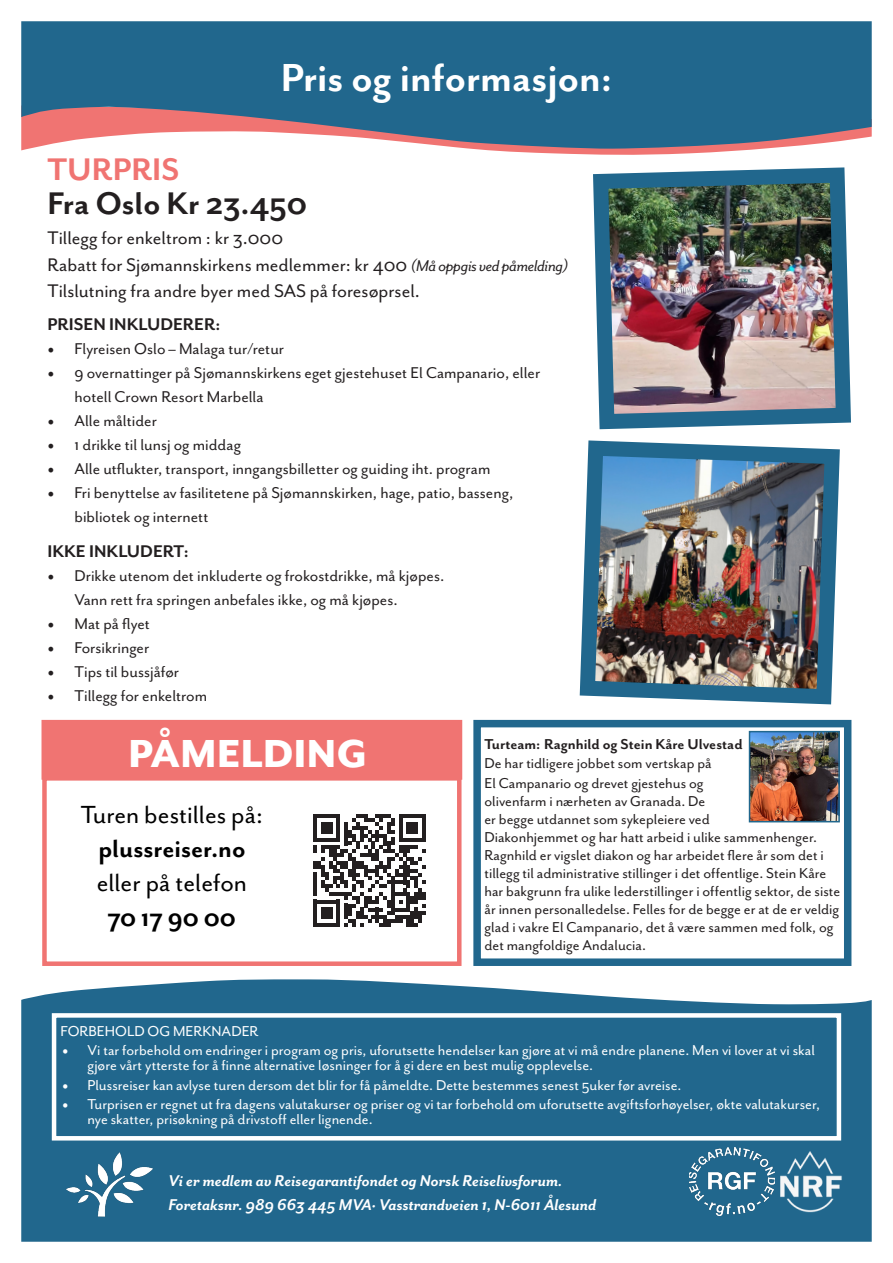
<style>
.page{position:relative;width:893px;height:1263px;background:#fff}
.page>*{position:absolute;margin:0;border:0;box-sizing:border-box;transform-origin:0 0}
.t1{font:700 45px "Mr Eaves San OT";color:#fff}
.t2{font:800 45px "Mr Eaves San OT";color:#fff}
.t3{font:700 36px "Mr Eaves San OT";color:#231f20}
.t4{font:700 36px "Mr Eaves San OT";color:#f07472}
.t5{font:28.5px "Mr Eaves San OT";color:#000}
.t6{font:700 28.5px "Mr Eaves San OT";color:#000}
.t7{font:21px "Mr Eaves San OT";color:#231f20}
.Linjeavstand_tekst{font:700 19.5px "Mr Eaves San OT";color:#231f20}
.t8{font:18px/24px "Mr Eaves San OT";color:#231f20}
.t9{font:italic 700 18px "Mr Eaves San OT";color:#fff}
.t10{font:16.5px/18px "Mr Eaves San OT";color:#231f20}
.t11{font:16.5px/15px "Mr Eaves San OT";color:#fff}
.t12{font:700 16.5px "Mr Eaves San OT";color:#231f20}
.s1{font-style:italic;font-size:18px}
.s2{font-family:"Minion Pro"}
</style>
<div class="page">
<svg style="left:21px;top:149px;width:737px;height:6px"></svg>
<div style="left:21px;top:979px;width:851px;height:263px;background:#21678d"></div>
<img style="left:57px;top:1149px;width:101px;height:72px">
<img style="left:778px;top:1148px;width:65px;height:67px">
<img style="left:689px;top:1147px;width:85px;height:69px">
<div style="left:52px;top:1013px;width:789px;height:127px;border:4px solid #fff"></div>
<svg style="left:21px;top:21px;width:851px;height:128px;background:#3f7091"></svg>
<div style="left:42px;top:776px;width:419px;height:190px;border:4px solid #f07472"></div>
<div style="left:44px;top:722px;width:416px;height:55px;background:#f07472"></div>
<div style="left:42px;top:720px;width:420px;height:60px;border:4px solid #f07472"></div>
<svg style="left:313px;top:814px;width:113px;height:113px"></svg>
<div style="left:473px;top:720px;width:378px;height:246px;border:8px solid #21678d"></div>
<img style="left:752px;top:734px;width:85px;height:85px">
<div style="left:749px;top:731px;width:91px;height:91px;border:2px solid #21678d"></div>
<img style="left:579px;top:440px;width:261px;height:265px">
<img style="left:593px;top:167px;width:258px;height:263px">
<p class="t1" style="left:281px;top:53px;width:333px">Pris og informasjon:</p>
<p class="t4" style="left:48px;top:149px;width:133px">TURPRIS</p>
<p class="t3" style="left:48px;top:184px;width:261px">Fra Oslo Kr 23.450</p>
<p class="t7" style="left:48px;top:226px;width:237px">Tillegg for enkeltrom : kr 3.000</p>
<p class="t7" style="left:48px;top:253px;width:522px">Rabatt for Sjømannskirkens medlemmer: kr 400 <span class="s1">(Må oppgis ved påmelding)</span></p>
<p class="t7" style="left:48px;top:279px;width:374px">Tilslutning fra andre byer med SAS på foresøprsel.</p>
<p class="Linjeavstand_tekst" style="left:48px;top:313px;width:174px">PRISEN INKLUDERER:</p>
<p class="t8" style="left:48px;top:336px;width:238px"><span class="s2">•</span> Flyreisen Oslo – Malaga tur/retur</p>
<p class="t8" style="left:75px;top:360px;width:467px;text-indent:-27px"><span class="s2">•</span> 9 overnattinger på Sjømannskirkens eget gjestehuset El Campanario, eller hotell Crown Resort Marbella</p>
<p class="t8" style="left:48px;top:408px;width:111px"><span class="s2">•</span> Alle måltider</p>
<p class="t8" style="left:48px;top:432px;width:195px"><span class="s2">•</span> 1 drikke til lunsj og middag</p>
<p class="t8" style="left:48px;top:456px;width:444px"><span class="s2">•</span> Alle utflukter, transport, inngangsbilletter og guiding iht. program</p>
<p class="t8" style="left:75px;top:480px;width:440px;text-indent:-27px"><span class="s2">•</span> Fri benyttelse av fasilitetene på Sjømannskirken, hage, patio, basseng, bibliotek og internett</p>
<p class="Linjeavstand_tekst" style="left:48px;top:541px;width:143px">IKKE INKLUDERT:</p>
<p class="t8" style="left:75px;top:564px;width:371px;text-indent:-27px"><span class="s2">•</span> Drikke utenom det inkluderte og frokostdrikke, må kjøpes.<br>Vann rett fra springen anbefales ikke, og må kjøpes.</p>
<p class="t8" style="left:48px;top:612px;width:104px"><span class="s2">•</span> Mat på flyet</p>
<p class="t8" style="left:48px;top:636px;width:103px"><span class="s2">•</span> Forsikringer</p>
<p class="t8" style="left:48px;top:660px;width:133px"><span class="s2">•</span> Tips til bussjåfør</p>
<p class="t8" style="left:48px;top:684px;width:161px"><span class="s2">•</span> Tillegg for enkeltrom</p>
<p class="t2" style="left:128px;top:729px;width:241px">PÅMELDING</p>
<p class="t5" style="left:81px;top:799px;width:184px">Turen bestilles på:</p>
<p class="t6" style="left:98px;top:833px;width:149px">plussreiser.no</p>
<p class="t5" style="left:97px;top:867px;width:152px">eller på telefon</p>
<p class="t6" style="left:108px;top:902px;width:130px">70 17 90 00</p>
<p class="t12" style="left:484px;top:735px;width:260px">Turteam: Ragnhild og Stein Kåre Ulvestad</p>
<p class="t10" style="left:484px;top:754px;width:229px;line-height:19.8px">De har tidligere jobbet som vertskap på<br>El Campanario og drevet gjestehus og</p>
<p class="t10" style="left:484px;top:792px;width:357px">olivenfarm i nærheten av Granada. De<br>er begge utdannet som sykepleiere ved<br>Diakonhjemmet og har hatt arbeid i ulike sammenhenger.<br>Ragnhild er vigslet diakon og har arbeidet flere år som det i tillegg til administrative stillinger i det offentlige. Stein Kåre har bakgrunn fra ulike lederstillinger i offentlig sektor, de siste år innen personalledelse. Felles for de begge er at de er veldig glad i vakre El Campanario, det å være sammen med folk, og det mangfoldige Andalucia.</p>
<p class="t11" style="left:61px;top:1023px;width:200px">FORBEHOLD OG MERKNADER</p>
<p class="t11" style="left:88px;top:1043px;width:729px;text-indent:-26px"><span class="s2">•</span> Vi tar forbehold om endringer i program og pris, uforutsette hendelser kan gjøre at vi må endre planene. Men vi lover at vi skal gjøre vårt ytterste for å finne alternative løsninger for å gi dere en best mulig opplevelse.</p>
<p class="t11" style="left:62px;top:1077px;width:621px"><span class="s2">•</span> Plussreiser kan avlyse turen dersom det blir for få påmeldte. Dette bestemmes senest 5uker før avreise.</p>
<p class="t11" style="left:88px;top:1096px;width:734px;text-indent:-26px"><span class="s2">•</span> Turprisen er regnet ut fra dagens valutakurser og priser og vi tar forbehold om uforutsette avgiftsforhøyelser, økte valutakurser, nye skatter, prisøkning på drivstoff eller lignende.</p>
<p class="t9" style="left:168px;top:1171px;width:396px">Vi er medlem av Reisegarantifondet og Norsk Reiselivsforum.</p>
<p class="t9" style="left:168px;top:1195px;width:429px">Foretaksnr. 989 663 445 MVA· Vasstrandveien 1, N-6011 Ålesund</p>
</div>
